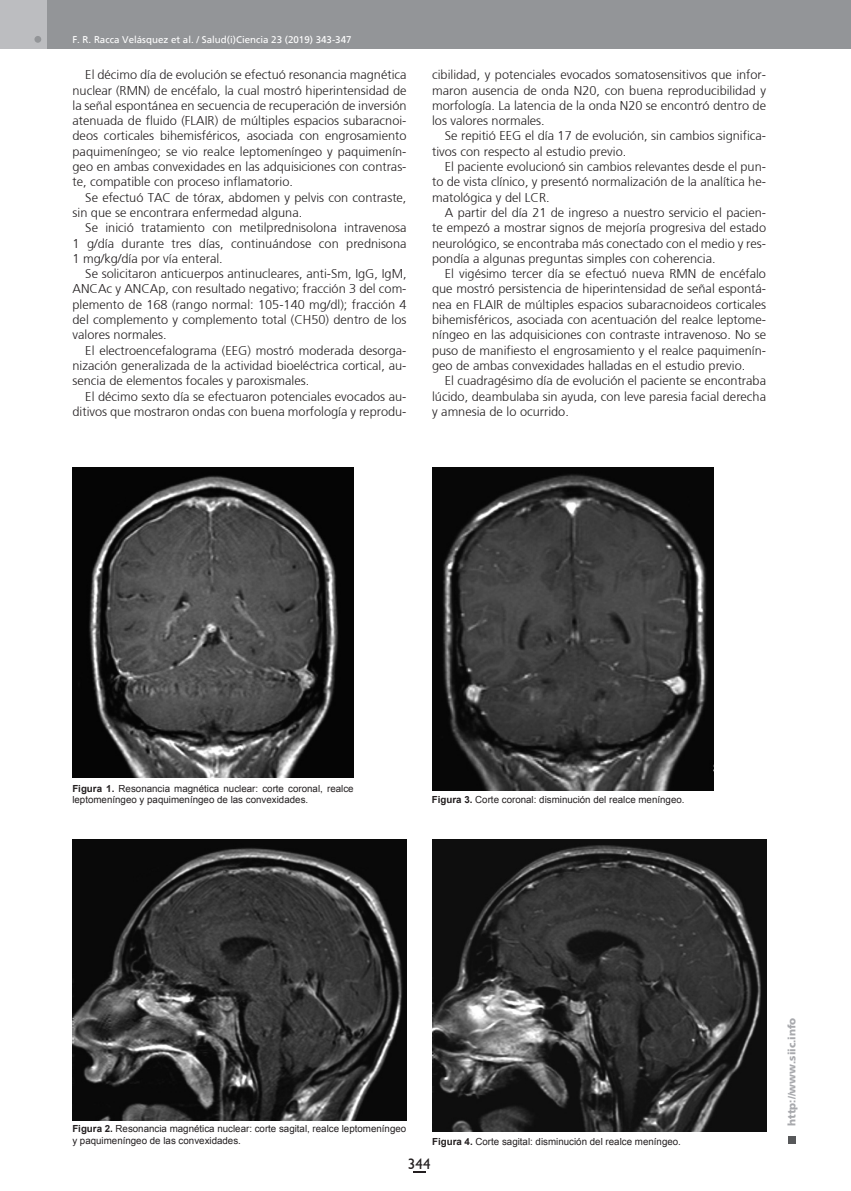
<style>
.page{position:relative;width:851px;height:1191px;background:#fff}
.page>*{position:absolute;margin:0;border:0;box-sizing:border-box;transform-origin:0 0}
.t1{font:15px "Humanist 521 BT";color:#231f20}
.cuerpo_texto{font:300 12.75px/15.3px "Frutiger";color:#231f20;text-align:justify}
.t2{font:900 10.5px "Frutiger";color:#a8a9ad}
.casos_clinicos_epigr{font:9.75px/11.7px "Arial";color:#231f20}
.cabezal{font:9.75px "Frutiger";color:#fff}
.s1{font-weight:700}
</style>
<div class="page">
<div style="left:0;top:0;width:850px;height:49px;background:#939598"></div>
<div style="left:0;top:0;width:47px;height:49px;background:#bcbdc0"></div>
<div style="left:34px;top:36px;width:7px;height:7px;background:#939598;border-radius:50%"></div>
<svg style="left:413px;top:1171px;width:12px;height:1px"></svg>
<div style="left:787px;top:1136px;width:8px;height:8px;background:#57585a"></div>
<img style="left:72px;top:468px;width:281px;height:309px">
<img style="left:72px;top:839px;width:334px;height:281px">
<img style="left:432px;top:468px;width:281px;height:322px">
<img style="left:432px;top:839px;width:334px;height:293px">
<p class="cabezal" style="left:72px;top:33px;width:281px">F. R. Racca Velásquez et al. / Salud(i)Ciencia 23 (2019) 343-347</p>
<p class="cuerpo_texto" style="left:72px;top:67px;width:335px;text-indent:13px">El décimo día de evolución se efectuó resonancia magnética nuclear (RMN) de encéfalo, la cual mostró hiperintensidad de la señal espontánea en secuencia de recuperación de inversión atenuada de fluido (FLAIR) de múltiples espacios subaracnoi&shy;deos corticales bihemisféricos, asociada con engrosamiento paquimeníngeo; se vio realce leptomeníngeo y paquimenín&shy;geo en ambas convexidades en las adquisiciones con contras&shy;te, compatible con proceso inflamatorio.</p>
<p class="cuerpo_texto" style="left:72px;top:190px;width:335px;text-indent:13px">Se efectuó TAC de tórax, abdomen y pelvis con contraste, sin que se encontrara enfermedad alguna.</p>
<p class="cuerpo_texto" style="left:72px;top:220px;width:335px;text-indent:13px">Se inició tratamiento con metilprednisolona intravenosa 1 g/día durante tres días, continuándose con prednisona 1 mg/kg/día por vía enteral.</p>
<p class="cuerpo_texto" style="left:72px;top:266px;width:335px;text-indent:13px">Se solicitaron anticuerpos antinucleares, anti-Sm, IgG, IgM, ANCAc y ANCAp, con resultado negativo; fracción 3 del com&shy;plemento de 168 (rango normal: 105-140 mg/dl); fracción 4 del complemento y complemento total (CH50) dentro de los valores normales.</p>
<p class="cuerpo_texto" style="left:72px;top:343px;width:335px;text-indent:13px">El electroencefalograma (EEG) mostró moderada desorga&shy;nización generalizada de la actividad bioeléctrica cortical, au&shy;sencia de elementos focales y paroxismales.</p>
<p class="cuerpo_texto" style="left:72px;top:388px;width:335px;text-align:right">El décimo sexto día se efectuaron potenciales evocados au&shy;ditivos que mostraron ondas con buena morfología y reprodu-</p>
<p class="cuerpo_texto" style="left:432px;top:67px;width:335px">cibilidad, y potenciales evocados somatosensitivos que infor&shy;maron ausencia de onda N20, con buena reproducibilidad y morfología. La latencia de la onda N20 se encontró dentro de los valores normales.</p>
<p class="cuerpo_texto" style="left:432px;top:128px;width:335px;text-indent:13px">Se repitió EEG el día 17 de evolución, sin cambios significa&shy;tivos con respecto al estudio previo.</p>
<p class="cuerpo_texto" style="left:432px;top:159px;width:335px;text-indent:13px">El paciente evolucionó sin cambios relevantes desde el pun&shy;to de vista clínico, y presentó normalización de la analítica he&shy;matológica y del LCR.</p>
<p class="cuerpo_texto" style="left:432px;top:205px;width:335px;text-indent:13px">A partir del día 21 de ingreso a nuestro servicio el pacien&shy;te empezó a mostrar signos de mejoría progresiva del estado neurológico, se encontraba más conectado con el medio y res&shy;pondía a algunas preguntas simples con coherencia.</p>
<p class="cuerpo_texto" style="left:432px;top:266px;width:335px;text-indent:13px">El vigésimo tercer día se efectuó nueva RMN de encéfalo que mostró persistencia de hiperintensidad de señal espontá&shy;nea en FLAIR de múltiples espacios subaracnoideos corticales bihemisféricos, asociada con acentuación del realce leptome&shy;níngeo en las adquisiciones con contraste intravenoso. No se puso de manifiesto el engrosamiento y el realce paquimenín&shy;geo de ambas convexidades halladas en el estudio previo.</p>
<p class="cuerpo_texto" style="left:432px;top:373px;width:335px;text-indent:13px">El cuadragésimo día de evolución el paciente se encontraba lúcido, deambulaba sin ayuda, con leve paresia facial derecha y amnesia de lo ocurrido.</p>
<p class="casos_clinicos_epigr" style="left:72px;top:782px;width:283px"><span class="s1">Figura 1.</span> Resonancia magnética nuclear: corte coronal, realce leptomeníngeo y paquimeníngeo de las convexidades.</p>
<p class="casos_clinicos_epigr" style="left:432px;top:793px;width:254px"><span class="s1">Figura 3.</span> Corte coronal: disminución del realce meníngeo.</p>
<p class="casos_clinicos_epigr" style="left:72px;top:1123px;width:335px"><span class="s1">Figura 2.</span> Resonancia magnética nuclear: corte sagital, realce leptomeníngeo y paquimeníngeo de las convexidades.</p>
<p class="casos_clinicos_epigr" style="left:432px;top:1135px;width:250px"><span class="s1">Figura 4.</span> Corte sagital: disminución del realce meníngeo.</p>
<p class="t1" style="left:408px;top:1154px;width:24px">344</p>
<p class="t2" style="left:785px;top:1125px;width:110px;rotate:-90deg">http://www.siic.info</p>
</div>
